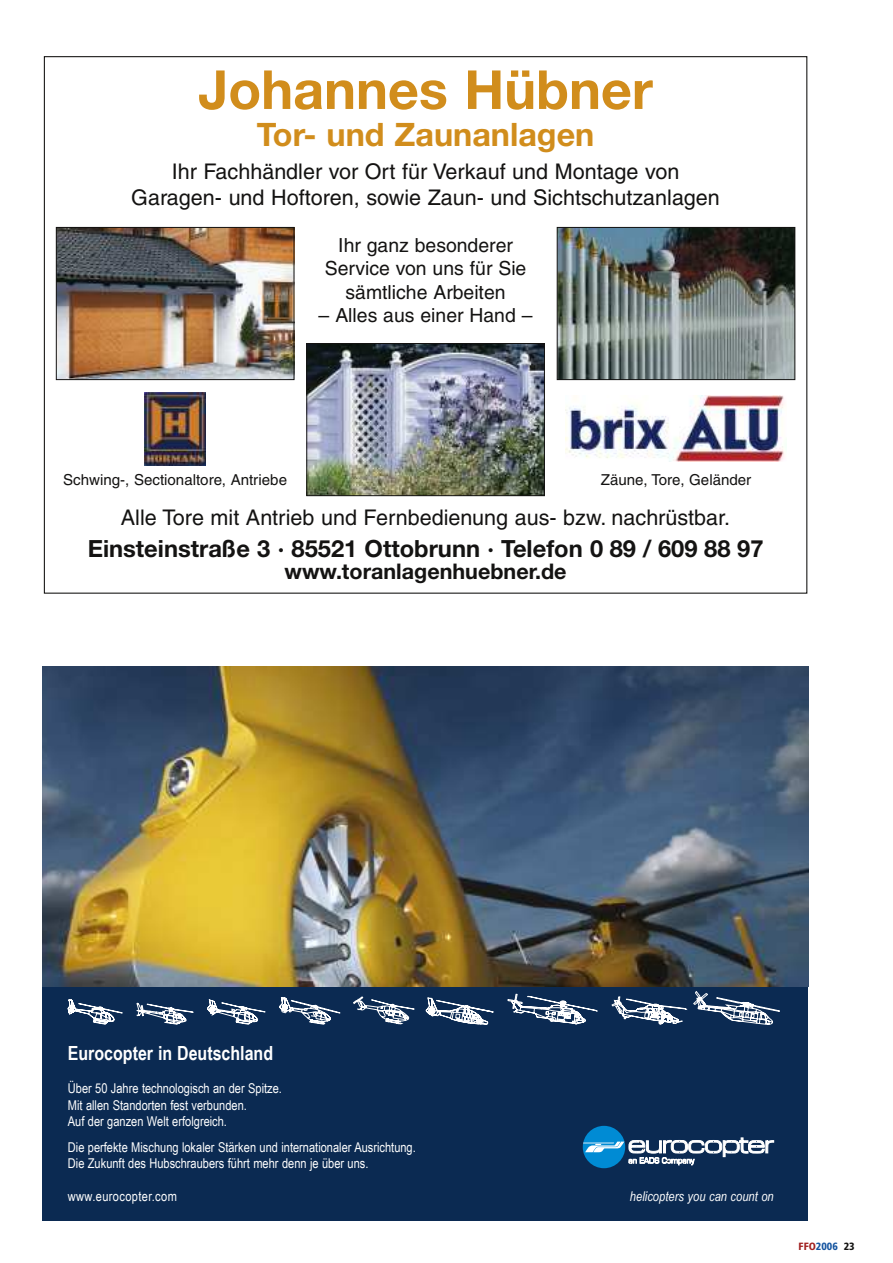
<style>
.page{position:relative;width:893px;height:1263px;background:#fff}
.page>*{position:absolute;margin:0;border:0;box-sizing:border-box;transform-origin:0 0}
.t1{font:700 53.85px "Helvetica Neue";color:#d18d1c}
.t2{font:700 32.25px "Helvetica Neue";color:#d18d1c}
.t3{font:700 23.7px "Helvetica Neue";color:#141312}
.t4{font:21.6px/25.8px "Helvetica";color:#141312;text-align:center}
.t5{font:700 21.6px "Helvetica Neue";color:#141312}
.t6{font:700 19.5px "Arial Narrow";color:#fff}
.t7{font:19.35px/23.2px "Helvetica";color:#141312;text-align:center}
.t8{font:15.15px "Helvetica";color:#141312}
.t9{font:13.5px/16.5px "Arial Narrow";color:#fff}
.t10{font:italic 13.5px "Arial Narrow";letter-spacing:.005em;color:#fff}
.t11{font:13.5px "Arial Narrow";letter-spacing:.025em;color:#fff}
.t12{font:900 condensed 10.5px "Frutiger";color:#1655a0}
.s1{color:#a12121}
.s2{color:#141312}
</style>
<div class="page">
<img style="left:43px;top:666px;width:765px;height:554px">
<img style="left:58px;top:229px;width:234px;height:149px">
<div style="left:56px;top:227px;width:238px;height:153px;border:1px solid #141312"></div>
<img style="left:308px;top:345px;width:235px;height:149px">
<div style="left:306px;top:343px;width:239px;height:153px;border:1px solid #141312"></div>
<img style="left:559px;top:229px;width:234px;height:149px">
<div style="left:557px;top:227px;width:238px;height:153px;border:1px solid #141312"></div>
<img style="left:565px;top:396px;width:219px;height:66px">
<img style="left:144px;top:392px;width:62px;height:73px">
<h1 class="t1" style="left:198px;top:70px;width:456px">Johannes Hübner</h1>
<h2 class="t2" style="left:257px;top:122px;width:339px">Tor- und Zaunanlagen</h2>
<h3 class="t4" style="left:131px;top:161px;width:590px">Ihr Fachhändler vor Ort für Verkauf und Montage von<br>Garagen- und Hoftoren, sowie Zaun- und Sichtschutzanlagen</h3>
<h3 class="t7" style="left:325px;top:236px;width:203px">Ihr ganz besonderer<br>Service von uns für Sie sämtliche Arbeiten</h3>
<h3 class="t7" style="left:319px;top:305px;width:215px">– Alles aus einer Hand –</h3>
<p class="t8" style="left:63px;top:473px;width:225px">Schwing-, Sectionaltore, Antriebe</p>
<p class="t8" style="left:601px;top:473px;width:152px">Zäune, Tore, Geländer</p>
<h3 class="t4" style="left:121px;top:506px;width:611px">Alle Tore mit Antrieb und Fernbedienung aus- bzw. nachrüstbar.</h3>
<h3 class="t3" style="left:88px;top:540px;width:677px">Einsteinstraße 3 · 85521 Ottobrunn · Telefon 0 89 / 609 88 97</h3>
<h3 class="t5" style="left:285px;top:563px;width:284px">www.toranlagenhuebner.de</h3>
<h3 class="t6" style="left:68px;top:1046px;width:207px">Eurocopter in Deutschland</h3>
<p class="t9" style="left:68px;top:1081px;width:216px">Über 50 Jahre technologisch an der Spitze.<br>Mit allen Standorten fest verbunden.<br>Auf der ganzen Welt erfolgreich.</p>
<p class="t9" style="left:68px;top:1140px;width:349px">Die perfekte Mischung lokaler Stärken und internationaler Ausrichtung.<br>Die Zukunft des Hubschraubers führt mehr denn je über uns.</p>
<p class="t11" style="left:68px;top:1191px;width:111px">www.eurocopter.com</p>
<p class="t10" style="left:630px;top:1192px;width:145px">helicopters you can count on</p>
<p class="t12" style="left:799px;top:1240px;width:58px"><span class="s1">FFO</span>2006 <span class="s2">23</span></p>
</div>
